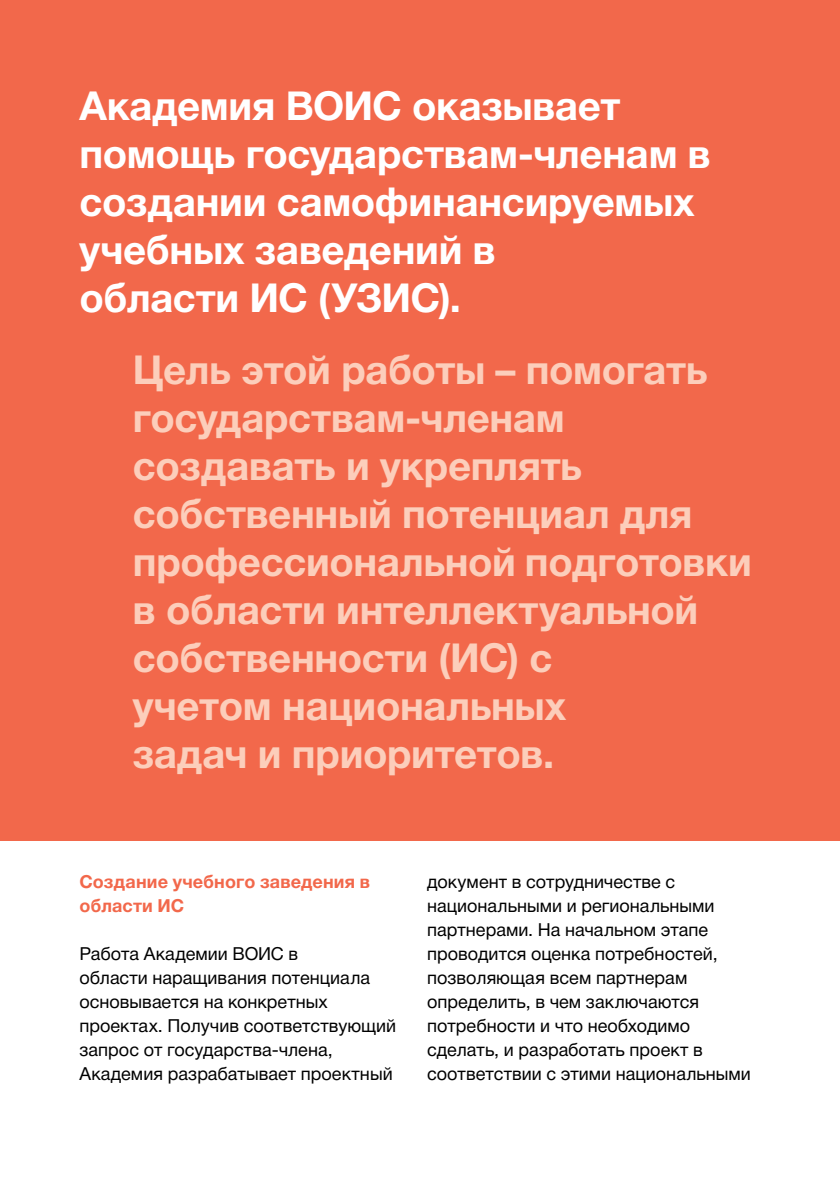
<style>
.page{position:relative;width:840px;height:1191px;background:#fff}
.page>*{position:absolute;margin:0;border:0;box-sizing:border-box;transform-origin:0 0}
.t1{font:700 40px/48px "Helvetica Neue Cyr";letter-spacing:-.01em;color:#fccebb}
.t2{font:700 40px/48px "Helvetica Neue Cyr";letter-spacing:-.005em;color:#fff}
.t3{font:18px/24px "Helvetica Neue Cyr";color:#000}
.t4{font:700 18px/24px "Helvetica Neue Cyr";letter-spacing:.005em;color:#f2684b}
</style>
<div class="page">
<div style="left:0;top:0;width:839px;height:840px;background:#f2684b"></div>
<h1 class="t2" style="left:79px;top:82px;width:632px">Академия ВОИС оказывает помощь государствам-членам в создании самофинансируемых учебных заведений в<br>области ИС (УЗИС).</h1>
<h1 class="t1" style="left:133px;top:346px;width:620px">Цель этой работы – помогать государствам-членам создавать и укреплять собственный потенциал для профессиональной подготовки в области интеллектуальной собственности (ИС) с<br>учетом национальных<br>задач и приоритетов.</h1>
<p class="t4" style="left:79px;top:870px;width:292px">Создание учебного заведения в области ИС</p>
<p class="t3" style="left:79px;top:942px;width:318px">Работа Академии ВОИС в<br>области наращивания потенциала основывается на конкретных проектах. Получив соответствующий запрос от государства-члена,<br>Академия разрабатывает проектный</p>
<p class="t3" style="left:427px;top:870px;width:325px">документ в сотрудничестве с национальными и региональными партнерами. На начальном этапе проводится оценка потребностей, позволяющая всем партнерам определить, в чем заключаются потребности и что необходимо сделать, и разработать проект в соответствии с этими национальными</p>
</div>
